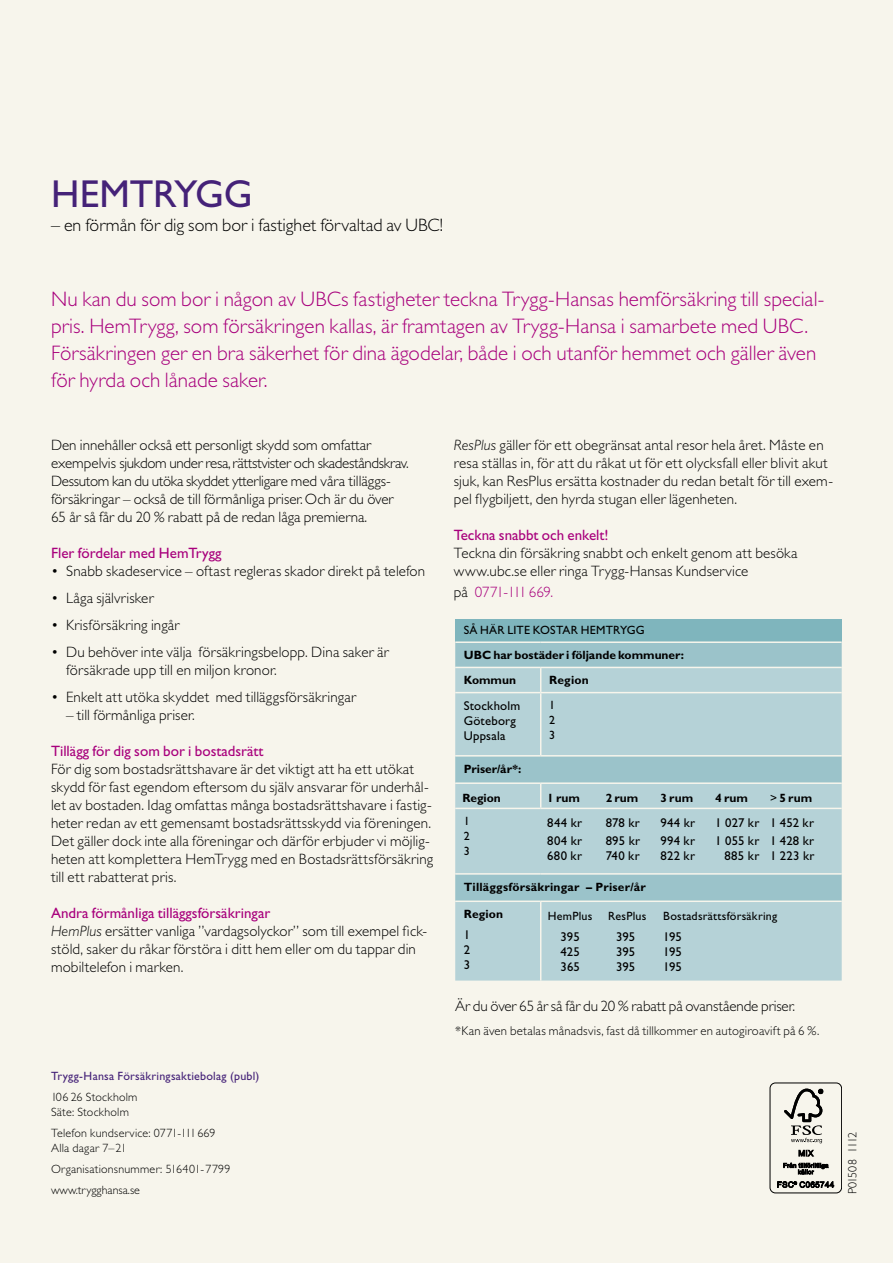
<style>
.page{position:relative;width:893px;height:1263px;background:#f7f5ec}
.page>*{position:absolute;margin:0;border:0;box-sizing:border-box;transform-origin:0 0}
.t1{font:39px "Gill Sans Std";letter-spacing:-.005em;color:#452278}
.t2{font:300 21px/27px "Gill Sans Std";letter-spacing:.005em;color:#a8007c}
.t3{font:300 18px "Gill Sans Std";color:#000}
.t4{font:300 15px/18px "Gill Sans Std";letter-spacing:.01em;color:#000}
.t5{font:15px "Gill Sans Std";color:#a8007c}
.t6{font:300 15px "Gill Sans Std";letter-spacing:-.015em;color:#a8007c}
.t7{font:12.75px/15px "Gill Sans Std";letter-spacing:.015em;color:#000}
.t8{font:300 12.75px "Gill Sans Std";letter-spacing:.015em;color:#000}
.t9{font:300 12px/15px "Gill Sans Std";letter-spacing:.015em;color:#000}
.t10{font:700 12px/25.2px "Gill Sans Std";letter-spacing:.005em;color:#000}
.t11{font:12px/15px "Gill Sans Std";letter-spacing:.02em;color:#000;text-align:justify}
.t12{font:12px "Gill Sans Std";letter-spacing:.02em;color:#452278}
.t13{font:300 12px "Gill Sans Std";letter-spacing:-.075em;color:#000}
.s1{font-weight:400;color:#a8007c}
.s2{font-style:italic}
.s3{color:#000}
.s4{font-weight:400}
</style>
<div class="page">
<div style="left:455px;top:619px;width:387px;height:23px;background:#7fb5bd"></div>
<div style="left:455px;top:643px;width:387px;height:24px;background:#9bc3ca"></div>
<svg style="left:455px;top:668px;width:387px;height:312px;background:#b1cfd4"></svg>
<hr style="left:455px;top:641px;width:86px;height:2px;background:#f7f5ec">
<hr style="left:541px;top:641px;width:301px;height:2px;background:#f7f5ec">
<svg style="left:540px;top:668px;width:1px;height:24px"></svg>
<hr style="left:455px;top:692px;width:86px;height:1px;background:#f7f5ec">
<hr style="left:541px;top:692px;width:301px;height:1px;background:#f7f5ec">
<hr style="left:540px;top:693px;width:1px;height:62px;background:#f7f5ec">
<hr style="left:455px;top:755px;width:86px;height:1px;background:#f7f5ec">
<hr style="left:541px;top:755px;width:301px;height:1px;background:#f7f5ec">
<hr style="left:455px;top:782px;width:86px;height:2px;background:#f7f5ec">
<hr style="left:541px;top:782px;width:301px;height:2px;background:#f7f5ec">
<svg style="left:540px;top:784px;width:1px;height:24px"></svg>
<hr style="left:455px;top:808px;width:86px;height:1px;background:#f7f5ec">
<hr style="left:541px;top:808px;width:301px;height:1px;background:#f7f5ec">
<hr style="left:455px;top:873px;width:86px;height:2px;background:#f7f5ec">
<hr style="left:541px;top:873px;width:301px;height:2px;background:#f7f5ec">
<hr style="left:455px;top:900px;width:86px;height:2px;background:#f7f5ec">
<hr style="left:541px;top:900px;width:301px;height:2px;background:#f7f5ec">
<hr style="left:540px;top:902px;width:1px;height:78px;background:#f7f5ec">
<div style="left:770px;top:1082px;width:72px;height:111px;border:1px solid #000;border-radius:5px"></div>
<svg style="left:784px;top:1089px;width:39px;height:54px"></svg>
<svg style="left:799px;top:1149px;width:15px;height:7px"></svg>
<svg style="left:783px;top:1163px;width:45px;height:11px"></svg>
<svg style="left:777px;top:1181px;width:57px;height:7px"></svg>
<h1 class="t1" style="left:51px;top:171px;width:203px">HemTrygg</h1>
<p class="t3" style="left:51px;top:215px;width:393px">– en förmån för dig som bor i fastighet förvaltad av UBC!</p>
<p class="t2" style="left:51px;top:286px;width:775px">Nu kan du som bor i någon av UBCs fastigheter teckna Trygg-Hansas hemförsäkring till special&shy;pris. HemTrygg, som försäkringen kallas, är framtagen av Trygg-Hansa i samarbete med UBC.<br>Försäkringen ger en bra säkerhet för dina ägodelar, både i och utanför hemmet och gäller även för hyrda och lånade saker.</p>
<p class="t4" style="left:51px;top:436px;width:359px">Den innehåller också ett personligt skydd som omfattar exempelvis sjukdom under resa, rättstvister och skadeståndskrav.<br>Dessutom kan du utöka skyddet ytterligare med våra tilläggs&shy;försäkringar – också de till förmånliga priser. Och är du över 65 år så får du 20 % rabatt på de redan låga premierna.</p>
<p class="t5" style="left:51px;top:544px;width:172px">Fler fördelar med HemTrygg</p>
<p class="t4" style="left:51px;top:562px;width:376px">• Snabb skadeservice – oftast regleras skador direkt på telefon</p>
<p class="t4" style="left:51px;top:589px;width:104px">• Låga självrisker</p>
<p class="t4" style="left:51px;top:616px;width:130px">• Krisförsäkring ingår</p>
<p class="t4" style="left:66px;top:643px;width:324px;text-indent:-15px">• Du behöver inte välja försäkringsbelopp. Dina saker är försäkrade upp till en miljon kronor.</p>
<p class="t4" style="left:51px;top:688px;width:306px">• Enkelt att utöka skyddet med tilläggsförsäkringar</p>
<p class="t4" style="left:66px;top:706px;width:130px">– till förmånliga priser.</p>
<p class="t5" style="left:51px;top:742px;width:214px">Tillägg för dig som bor i bostadsrätt</p>
<p class="t4" style="left:51px;top:760px;width:384px">För dig som bostadsrättshavare är det viktigt att ha ett utökat skydd för fast egendom eftersom du själv ansvarar för underhål&shy;let av bostaden. Idag omfattas många bostadsrättshavare i fastig&shy;heter redan av ett gemensamt bostadsrättsskydd via föreningen.<br>Det gäller dock inte alla föreningar och därför erbjuder vi möjlig&shy;heten att komplettera HemTrygg med en Bostadsrättsförsäkring till ett rabatterat pris.</p>
<p class="t4" style="left:51px;top:904px;width:378px"><span class="s1">Andra förmånliga tilläggsförsäkringar<br></span><span class="s2">HemPlus</span> ersätter vanliga ”vardagsolyckor” som till exempel fick&shy;stöld, saker du råkar förstöra i ditt hem eller om du tappar din mobiltelefon i marken.</p>
<p class="t12" style="left:51px;top:1069px;width:210px">Trygg-Hansa Försäkringsaktiebolag (publ)</p>
<p class="t9" style="left:51px;top:1090px;width:88px">106 26 Stockholm<br>Säte: Stockholm</p>
<p class="t9" style="left:51px;top:1126px;width:166px">Telefon kundservice: 0771-111669<br>Alla dagar 7–21</p>
<p class="t9" style="left:51px;top:1159px;width:181px;line-height:21px">Organisationsnummer: 516401-7799 www.trygghansa.se</p>
<p class="t4" style="left:454px;top:436px;width:381px"><span class="s2">ResPlus</span> gäller för ett obegränsat antal resor hela året. Måste en resa ställas in, för att du råkat ut för ett olycksfall eller blivit akut sjuk, kan ResPlus ersätta kostnader du redan betalt för till exem&shy;pel flygbiljett, den hyrda stugan eller lägenheten.</p>
<p class="t5" style="left:454px;top:526px;width:156px">Teckna snabbt och enkelt!</p>
<p class="t4" style="left:454px;top:544px;width:345px">Teckna din försäkring snabbt och enkelt genom att besöka www.ubc.se eller ringa Trygg-Hansas Kundservice</p>
<p class="t6" style="left:454px;top:584px;width:101px"><span class="s3">på</span> 0771-111 669.</p>
<p class="t11" style="left:464px;top:623px;width:182px">Så här lite kostar HemTrygg</p>
<p class="t10" style="left:464px;top:642px;width:222px">UBC har bostäder i följande kommuner:<br>Kommun</p>
<p class="t10" style="left:549px;top:667px;width:41px">Region</p>
<p class="t7" style="left:464px;top:698px;width:58px">Stockholm<br>Göteborg<br>Uppsala</p>
<p class="t11" style="left:549px;top:698px;width:7px">1<br>2<br>3</p>
<p class="t10" style="left:464px;top:756px;width:59px">Priser/år*:</p>
<p class="t10" style="left:462px;top:786px;width:40px">Region</p>
<p class="t10" style="left:547px;top:786px;width:34px">1 rum</p>
<p class="t10" style="left:606px;top:786px;width:34px">2 rum</p>
<p class="t10" style="left:660px;top:786px;width:34px">3 rum</p>
<p class="t10" style="left:715px;top:786px;width:34px">4 rum</p>
<p class="t10" style="left:770px;top:786px;width:44px"><span class="s4">&gt;</span> 5 rum</p>
<p class="t7" style="left:547px;top:816px;width:37px">844 kr</p>
<p class="t7" style="left:606px;top:816px;width:36px">878 kr</p>
<p class="t7" style="left:660px;top:816px;width:36px">944 kr</p>
<p class="t7" style="left:715px;top:816px;width:100px">1 027 kr 1 452 kr</p>
<p class="t7" style="left:547px;top:833px;width:37px">804 kr</p>
<p class="t7" style="left:606px;top:833px;width:36px">895 kr</p>
<p class="t7" style="left:660px;top:833px;width:36px">994 kr</p>
<p class="t7" style="left:715px;top:833px;width:101px">1 055 kr 1 428 kr</p>
<p class="t7" style="left:547px;top:848px;width:36px">680 kr</p>
<p class="t7" style="left:606px;top:848px;width:36px">740 kr</p>
<p class="t7" style="left:660px;top:848px;width:36px">822 kr</p>
<p class="t7" style="left:724px;top:848px;width:92px">885 kr 1 223 kr</p>
<p class="t11" style="left:464px;top:814px;width:7px">1<br>2<br>3</p>
<p class="t10" style="left:464px;top:874px;width:183px">Tilläggsförsäkringar – Priser/år</p>
<p class="t10" style="left:464px;top:901px;width:41px">Region</p>
<p class="t7" style="left:464px;top:927px;width:8px;text-align:justify">1<br>2<br>3</p>
<p class="t4" style="left:455px;top:997px;width:341px">Är du över 65 år så får du 20 % rabatt på ovanstående priser.</p>
<p class="t8" style="left:455px;top:1024px;width:366px">*Kan även betalas månadsvis, fast då tillkommer en autogiroavift på 6 %.</p>
<p class="t11" style="left:548px;top:908px;width:46px">HemPlus</p>
<p class="t11" style="left:608px;top:908px;width:170px">ResPlus Bostadsrättsförsäkring</p>
<p class="t7" style="left:561px;top:929px;width:21px">395</p>
<p class="t7" style="left:616px;top:929px;width:21px">395</p>
<p class="t7" style="left:663px;top:929px;width:20px">195</p>
<p class="t7" style="left:560px;top:944px;width:21px">425</p>
<p class="t7" style="left:616px;top:944px;width:21px">395</p>
<p class="t7" style="left:663px;top:944px;width:20px">195</p>
<p class="t7" style="left:560px;top:959px;width:21px">365</p>
<p class="t7" style="left:616px;top:959px;width:21px">395</p>
<p class="t7" style="left:663px;top:959px;width:20px">195</p>
<p class="t13" style="left:846px;top:1194px;width:64px;rotate:-90deg">P01508 1112</p>
</div>
